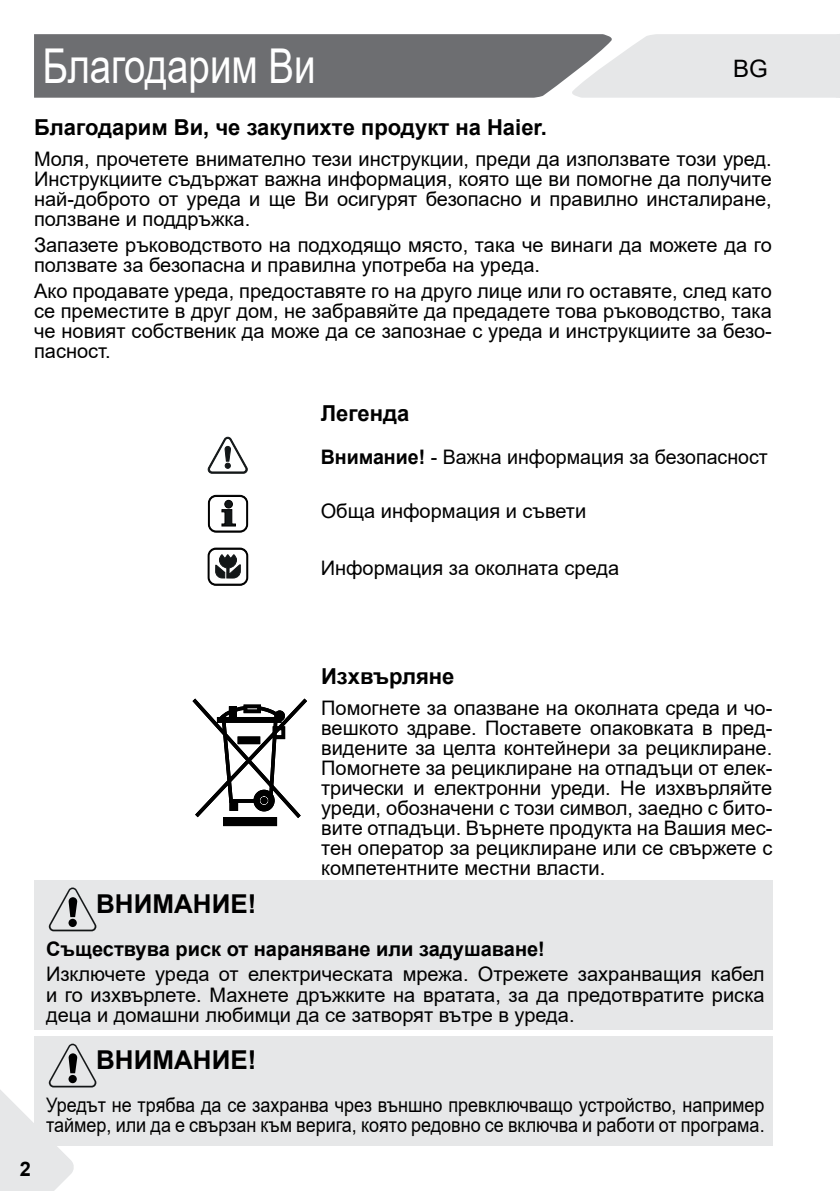
<style>
.page{position:relative;width:840px;height:1191px;background:#fff}
.page>*{position:absolute;margin:0;border:0;box-sizing:border-box;transform-origin:0 0}
.t1{font:48px "Arial";color:#fff;scale:.8 1}
.t2{font:700 26px "Arial";color:#000}
.t3{font:24px "Arial";color:#000}
.t4{font:700 22px "Arial";color:#000}
.t5{font:20px/20px "Arial";color:#000;text-align:justify}
.t6{font:20px/20px "Arial";color:#000;scale:.9 1}
.t7{font:700 20px "Arial";color:#000}
.s1{font-weight:700}
</style>
<div class="page">
<svg style="left:34px;top:34px;width:805px;height:64px;background:#959698"></svg>
<svg style="left:208px;top:495px;width:39px;height:37px"></svg>
<div style="left:225px;top:500px;width:7px;height:8px;background:#131718;border-radius:50%"></div>
<div style="left:225px;top:500px;width:7px;height:8px;border:1px solid #000;border-radius:50%"></div>
<svg style="left:208px;top:437px;width:39px;height:36px"></svg>
<svg style="left:208px;top:548px;width:40px;height:37px"></svg>
<div style="left:223px;top:817px;width:53px;height:8px;background:#000"></div>
<div style="left:223px;top:817px;width:54px;height:9px;border:1px solid #000"></div>
<svg style="left:192px;top:698px;width:115px;height:120px"></svg>
<div style="left:34px;top:880px;width:738px;height:149px;background:#e6e7e8"></div>
<svg style="left:49px;top:887px;width:47px;height:44px"></svg>
<svg style="left:68px;top:918px;width:9px;height:9px"></svg>
<div style="left:34px;top:1036px;width:738px;height:109px;background:#e6e7e8"></div>
<svg style="left:0;top:1043px;width:96px;height:148px"></svg>
<div style="left:68px;top:1075px;width:9px;height:8px;background:#000;border-radius:50%"></div>
<h1 class="t1" style="left:43px;top:33px;width:343px">Благодарим Ви</h1>
<p class="t3" style="left:732px;top:52px;width:36px">BG</p>
<p class="t4" style="left:34px;top:112px;width:514px">Благодарим Ви, че закупихте продукт на Haier.</p>
<p class="t5" style="left:34px;top:149px;width:739px">Моля, прочетете внимателно тези инструкции, преди да използвате този уред.<br>Инструкциите съдържат важна информация, която ще ви помогне да получите най-доброто от уреда и ще Ви осигурят безопасно и правилно инсталиране, ползване и поддръжка.</p>
<p class="t5" style="left:34px;top:235px;width:739px">Запазете ръководството на подходящо място, така че винаги да можете да го ползвате за безопасна и правилна употреба на уреда.</p>
<p class="t5" style="left:34px;top:281px;width:738px">Ако продавате уреда, предоставяте го на друго лице или го оставяте, след като се преместите в друг дом, не забравяйте да предадете това ръководство, така че новият собственик да може да се запознае с уреда и инструкциите за безо&shy;пасност.</p>
<p class="t4" style="left:320px;top:398px;width:90px">Легенда</p>
<p class="t5" style="left:320px;top:447px;width:448px"><span class="s1">Внимание!</span> - Важна информация за безопасност</p>
<p class="t5" style="left:320px;top:501px;width:267px">Обща информация и съвети</p>
<p class="t5" style="left:320px;top:558px;width:300px">Информация за околната среда</p>
<p class="t4" style="left:321px;top:660px;width:135px">Изхвърляне</p>
<p class="t5" style="left:321px;top:697px;width:452px">Помогнете за опазване на околната среда и чо&shy;вешкото здраве. Поставете опаковката в пред&shy;видените за целта контейнери за рециклиране.<br>Помогнете за рециклиране на отпадъци от елек&shy;трически и електронни уреди. Не изхвърляйте уреди, обозначени с този символ, заедно с бито&shy;вите отпадъци. Върнете продукта на Вашия мес&shy;тен оператор за рециклиране или се свържете с компетентните местни власти.</p>
<p class="t7" style="left:20px;top:1154px;width:13px">2</p>
<h2 class="t2" style="left:96px;top:885px;width:162px">ВНИМАНИЕ!</h2>
<p class="t7" style="left:46px;top:934px;width:500px">Съществува риск от нараняване или задушаване!</p>
<p class="t5" style="left:46px;top:964px;width:719px">Изключете уреда от електрическата мрежа. Отрежете захранващия кабел и го изхвърлете. Махнете дръжките на вратата, за да предотвратите риска деца и домашни любимци да се затворят вътре в уреда.</p>
<h2 class="t2" style="left:96px;top:1041px;width:162px">ВНИМАНИЕ!</h2>
<p class="t6" style="left:46px;top:1094px;width:799px">Уредът не трябва да се захранва чрез външно превключващо устройство, например таймер, или да е свързан към верига, която редовно се включва и работи от програма.</p>
</div>
